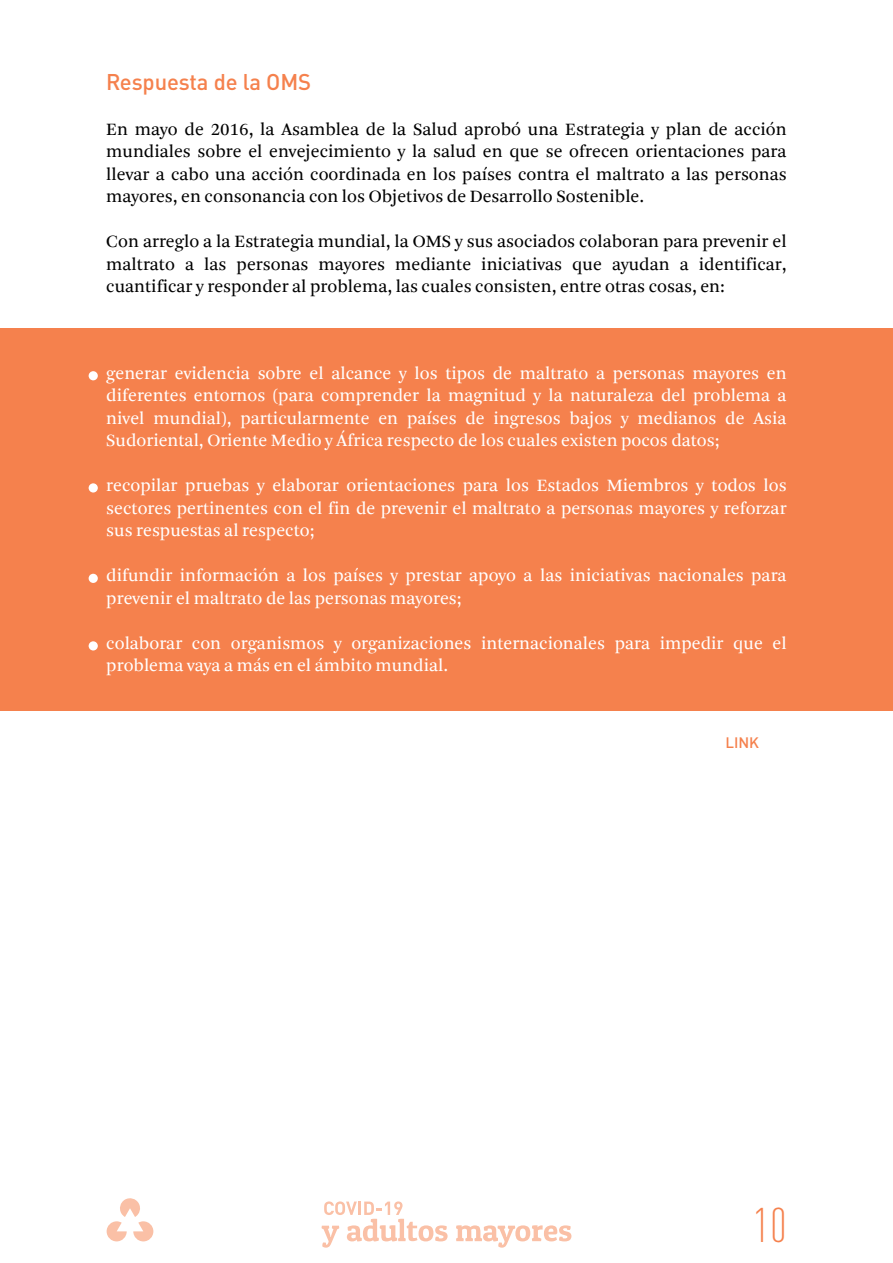
<style>
.page{position:relative;width:893px;height:1263px;background:#fff}
.page>*{position:absolute;margin:0;border:0;box-sizing:border-box;transform-origin:0 0}
.t1{font:300 condensed 48px "DIN Pro";color:#f5814d}
.t2{font:500 22.5px "DIN Pro";letter-spacing:-.005em;color:#f5814d}
.t3{font:18px/22.5px "Arnhem LF Blond";color:#fff;text-align:justify}
.t4{font:18px/22.5px "Arnhem LF Blond";color:#000;text-align:justify}
.t5{font:500 15px "DIN Pro";color:#f5814d}
</style>
<div class="page">
<div style="left:0;top:329px;width:893px;height:382px;background:#f5814d"></div>
<div style="left:89px;top:371px;width:9px;height:9px;background:#fff;border-radius:50%"></div>
<div style="left:89px;top:483px;width:9px;height:9px;background:#fff;border-radius:50%"></div>
<div style="left:89px;top:574px;width:9px;height:9px;background:#fff;border-radius:50%"></div>
<div style="left:89px;top:641px;width:9px;height:9px;background:#fff;border-radius:50%"></div>
<svg style="left:107px;top:1198px;width:46px;height:43px"></svg>
<svg style="left:322px;top:1201px;width:126px;height:46px"></svg>
<svg style="left:456px;top:1225px;width:115px;height:22px"></svg>
<p class="t2" style="left:106px;top:63px;width:206px">Respuesta de la OMS</p>
<p class="t4" style="left:106px;top:118px;width:682px">En mayo de 2016, la Asamblea de la Salud aprobó una Estrategia y plan de acción mundiales sobre el envejecimiento y la salud en que se ofrecen orientaciones para llevar a cabo una acción coordinada en los países contra el maltrato a las personas mayores, en consonancia con los Objetivos de Desarrollo Sostenible.</p>
<p class="t4" style="left:106px;top:230px;width:682px">Con arreglo a la Estrategia mundial, la OMS y sus asociados colaboran para prevenir el maltrato a las personas mayores mediante iniciativas que ayudan a identificar, cuantificar y responder al problema, las cuales consisten, entre otras cosas, en:</p>
<p class="t3" style="left:106px;top:362px;width:682px">generar evidencia sobre el alcance y los tipos de maltrato a personas mayores en diferentes entornos (para comprender la magnitud y la naturaleza del problema a nivel mundial), particularmente en países de ingresos bajos y medianos de Asia Sudoriental, Oriente Medio y África respecto de los cuales existen pocos datos;</p>
<p class="t3" style="left:106px;top:475px;width:682px">recopilar pruebas y elaborar orientaciones para los Estados Miembros y todos los sectores pertinentes con el fin de prevenir el maltrato a personas mayores y reforzar sus respuestas al respecto;</p>
<p class="t3" style="left:106px;top:565px;width:682px">difundir información a los países y prestar apoyo a las iniciativas nacionales para prevenir el maltrato de las personas mayores;</p>
<p class="t3" style="left:106px;top:632px;width:682px">colaborar con organismos y organizaciones internacionales para impedir que el problema vaya a más en el ámbito mundial.</p>
<p class="t5" style="left:725px;top:731px;width:35px">LINK</p>
<h1 class="t1" style="left:753px;top:1191px;width:35px">10</h1>
</div>
